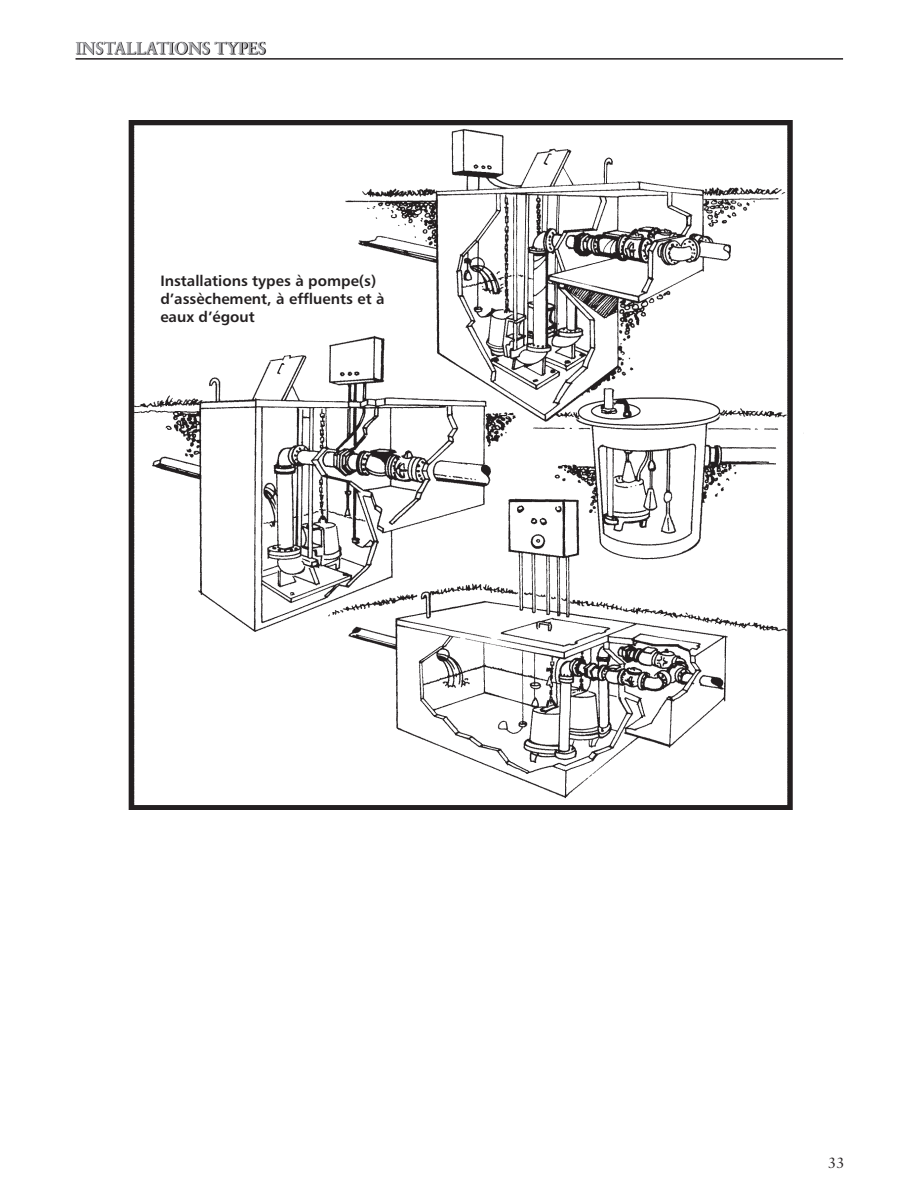
<style>
.page{position:relative;width:918px;height:1188px;background:#fff}
.page>*{position:absolute;margin:0;border:0;box-sizing:border-box;transform-origin:0 0}
.heading_2{font:700 16.5px "Class Garamnd";color:#a8a9ad}
.Body_Text{font:15px/18px "Humanist 777 BT Bold B";color:#231f20}
.t1{font:15px "Class Garamnd";color:#231f20}
</style>
<div class="page">
<img style="left:129px;top:120px;width:664px;height:690px">
<hr style="left:76px;top:58px;width:767px;height:2px;background:#231f20">
<svg style="left:76px;top:41px;width:191px;height:14px"></svg>
<svg style="left:76px;top:42px;width:189px;height:12px"></svg>
<p class="heading_2" style="left:76px;top:38px;width:191px">INSTALLATIONS TYPES</p>
<p class="Body_Text" style="left:160px;top:271px;width:226px">Installations types à pompe(s) d’assèchement, à effluents et à eaux d’égout</p>
<p class="t1" style="left:828px;top:1153px;width:18px">33</p>
</div>
